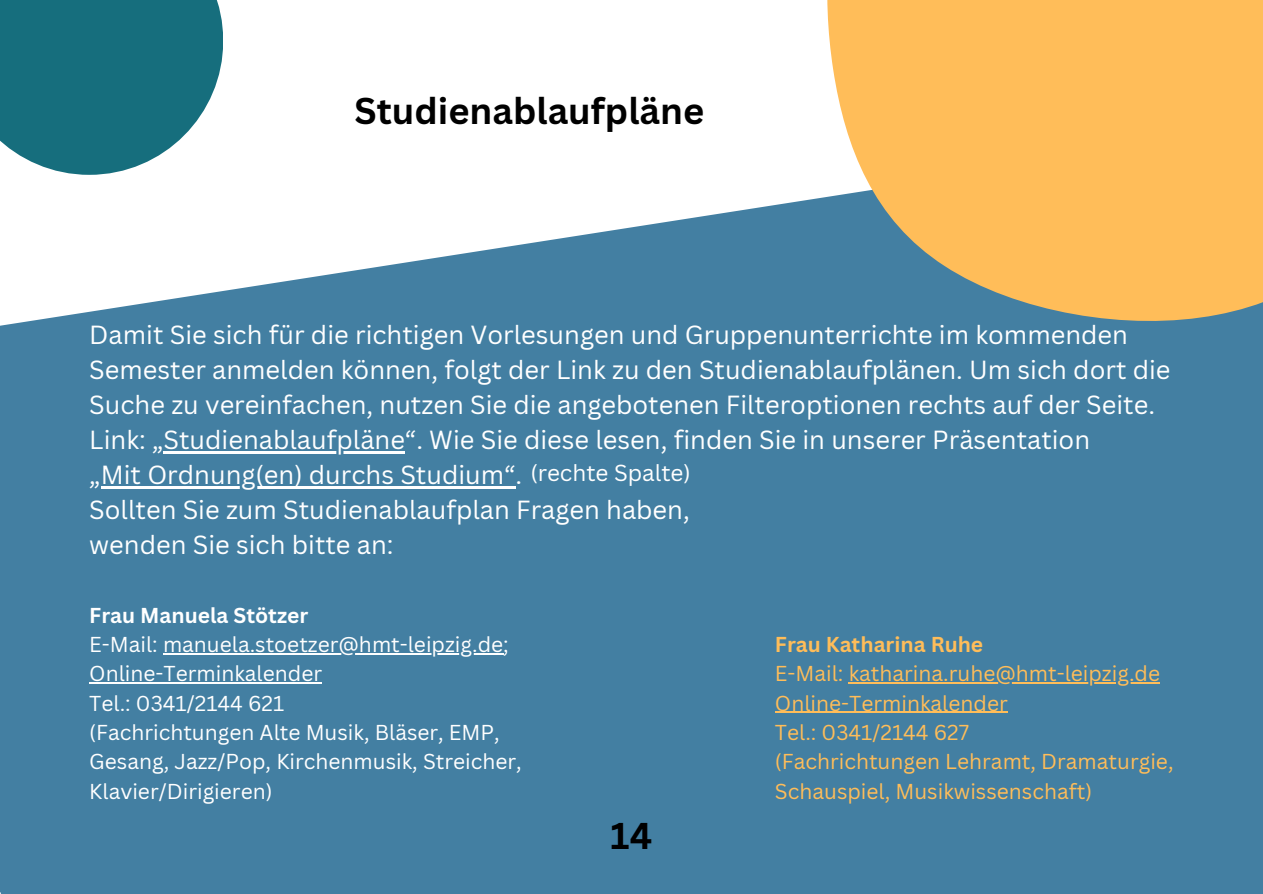
<style>
.page{position:relative;width:1263px;height:894px;background:#fff}
.page>*{position:absolute;margin:0;border:0;box-sizing:border-box;transform-origin:0 0}
.t1{font:700 36.3px "Canva Sans";color:#000}
.t2{font:25.5px/34.8px "Canva Sans";color:#fff}
.t3{font:22.5px "Canva Sans";color:#fff}
.t4{font:21px/29.2px "Canva Sans";color:#fff}
.t5{font:21px/29.2px "Canva Sans";color:#ffbd59}
.t6{font:700 21px "Canva Sans";color:#fff}
.t7{font:700 21px "Canva Sans";color:#ffbd59}
</style>
<div class="page">
<div style="left:0;top:197px;width:1263px;height:696px;background:#437fa2"></div>
<div style="left:0;top:0;width:223px;height:175px;background:#166e7d"></div>
<svg style="left:821px;top:0;width:442px;height:331px;background:#e3b568"></svg>
<hr style="left:164px;top:451px;width:241px;height:2px;background:#fff">
<hr style="left:101px;top:486px;width:414px;height:2px;background:#fff">
<hr style="left:849px;top:682px;width:311px;height:1px;background:#ffbd59">
<hr style="left:775px;top:711px;width:233px;height:1px;background:#ffbd59">
<hr style="left:163px;top:653px;width:340px;height:1px;background:#fff">
<hr style="left:89px;top:682px;width:233px;height:1px;background:#fff">
<h1 class="t1" style="left:355px;top:85px;width:351px">Studienablaufpläne</h1>
<p class="t2" style="left:89px;top:317px;width:1083px">Damit Sie sich für die richtigen Vorlesungen und Gruppenunterrichte im kommenden Semester anmelden können, folgt der Link zu den Studienablaufplänen. Um sich dort die Suche zu vereinfachen, nutzen Sie die angebotenen Filteroptionen rechts auf der Seite.<br>Link: „Studienablaufpläne“. Wie Sie diese lesen, finden Sie in unserer Präsentation<br>„Mit Ordnung(en) durchs Studium“.<br>Sollten Sie zum Studienablaufplan Fragen haben,<br>wenden Sie sich bitte an:</p>
<p class="t3" style="left:530px;top:457px;width:162px">(rechte Spalte)</p>
<p class="t6" style="left:89px;top:600px;width:220px">Frau Manuela Stötzer</p>
<p class="t4" style="left:89px;top:629px;width:434px">E-Mail: manuela.stoetzer@hmt-leipzig.de; Online-Terminkalender<br>Tel.: 0341/2144 621<br>(Fachrichtungen Alte Musik, Bläser, EMP, Gesang, Jazz/Pop, Kirchenmusik, Streicher, Klavier/Dirigieren)</p>
<h1 class="t1" style="left:611px;top:809px;width:43px">14</h1>
<p class="t7" style="left:775px;top:629px;width:210px">Frau Katharina Ruhe</p>
<p class="t5" style="left:775px;top:658px;width:400px">E-Mail: katharina.ruhe@hmt-leipzig.de<br>Online-Terminkalender<br>Tel.: 0341/2144 627<br>(Fachrichtungen Lehramt, Dramaturgie,<br>Schauspiel, Musikwissenschaft)</p>
</div>
